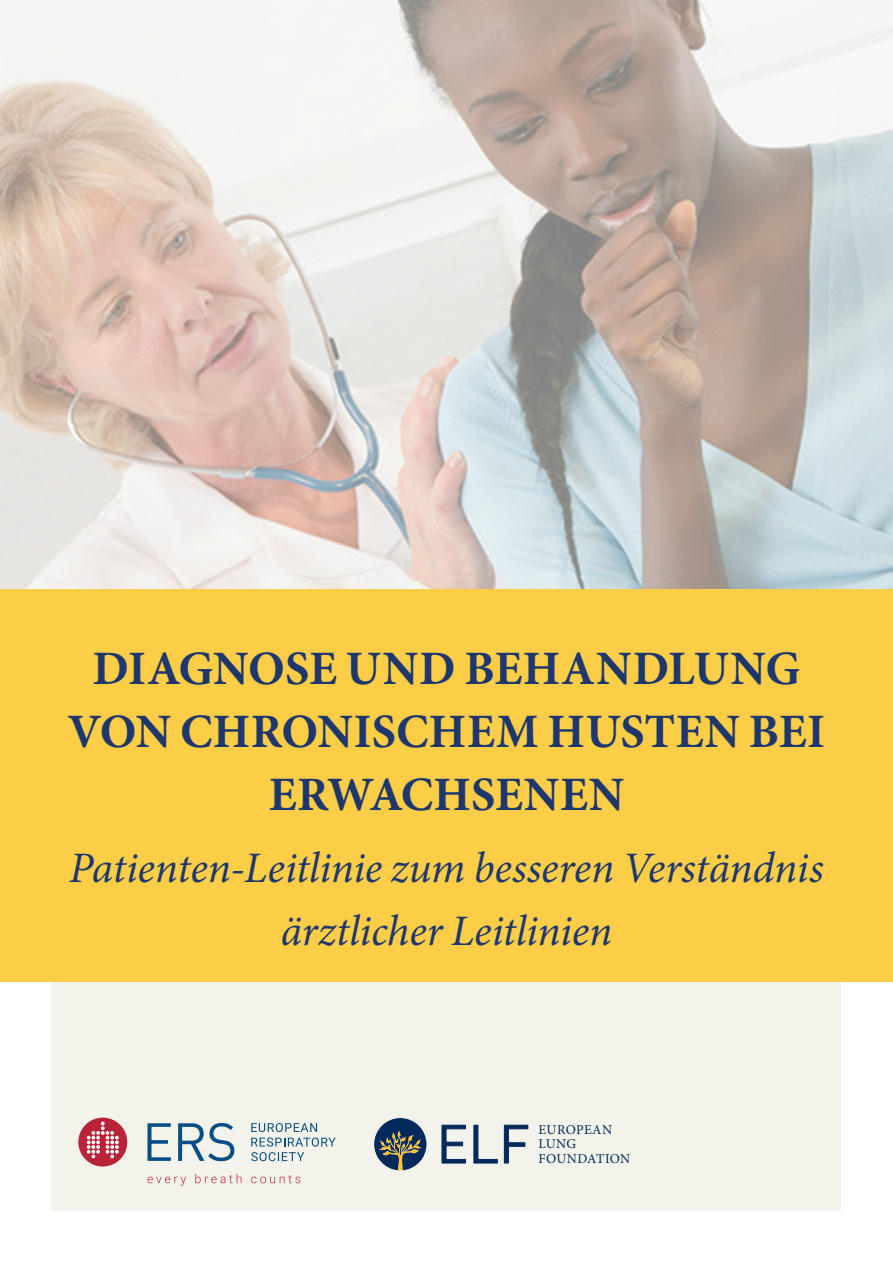
<style>
.page{position:relative;width:893px;height:1263px;background:#fff}
.page>*{position:absolute;margin:0;border:0;box-sizing:border-box;transform-origin:0 0}
.t1{font:700 48px/63px "Minion Pro";letter-spacing:.005em;color:#1e376d;text-align:center}
.t2{font:italic 43.5px/63px "Minion Pro";letter-spacing:-.005em;color:#1e376d;text-align:center}
.t3{font:13.5px/14.7px "Minion Pro";letter-spacing:.025em;color:#00295c}
</style>
<div class="page">
<div style="left:52px;top:981px;width:789px;height:230px;background:#f3f3eb"></div>
<img style="left:0;top:0;width:893px;height:589px">
<div style="left:0;top:589px;width:893px;height:392px;background:#fccd47"></div>
<div style="left:78px;top:1117px;width:49px;height:49px;background:#b82337;border-radius:24px"></div>
<svg style="left:87px;top:1121px;width:32px;height:37px"></svg>
<svg style="left:147px;top:1123px;width:24px;height:38px"></svg>
<svg style="left:178px;top:1123px;width:56px;height:38px;background:#a0bac8"></svg>
<svg style="left:147px;top:1176px;width:39px;height:10px"></svg>
<svg style="left:195px;top:1174px;width:46px;height:9px"></svg>
<svg style="left:251px;top:1175px;width:49px;height:8px"></svg>
<svg style="left:251px;top:1123px;width:85px;height:39px;background:#c9d6d9"></svg>
<svg style="left:441px;top:1124px;width:25px;height:40px"></svg>
<svg style="left:473px;top:1124px;width:25px;height:40px"></svg>
<svg style="left:504px;top:1124px;width:24px;height:40px"></svg>
<svg style="left:374px;top:1118px;width:52px;height:52px;background:#576a77"></svg>
<p class="t1" style="left:68px;top:637px;width:759px">DIAGNOSE UND BEHANDLUNG<br>VON CHRONISCHEM HUSTEN BEI<br>ERWACHSENEN</p>
<p class="t2" style="left:69px;top:837px;width:756px">Patienten-Leitlinie zum besseren Verständnis ärztlicher Leitlinien</p>
<p class="t3" style="left:538px;top:1122px;width:93px">EUROPEAN<br>LUNG<br>FOUNDATION</p>
</div>
